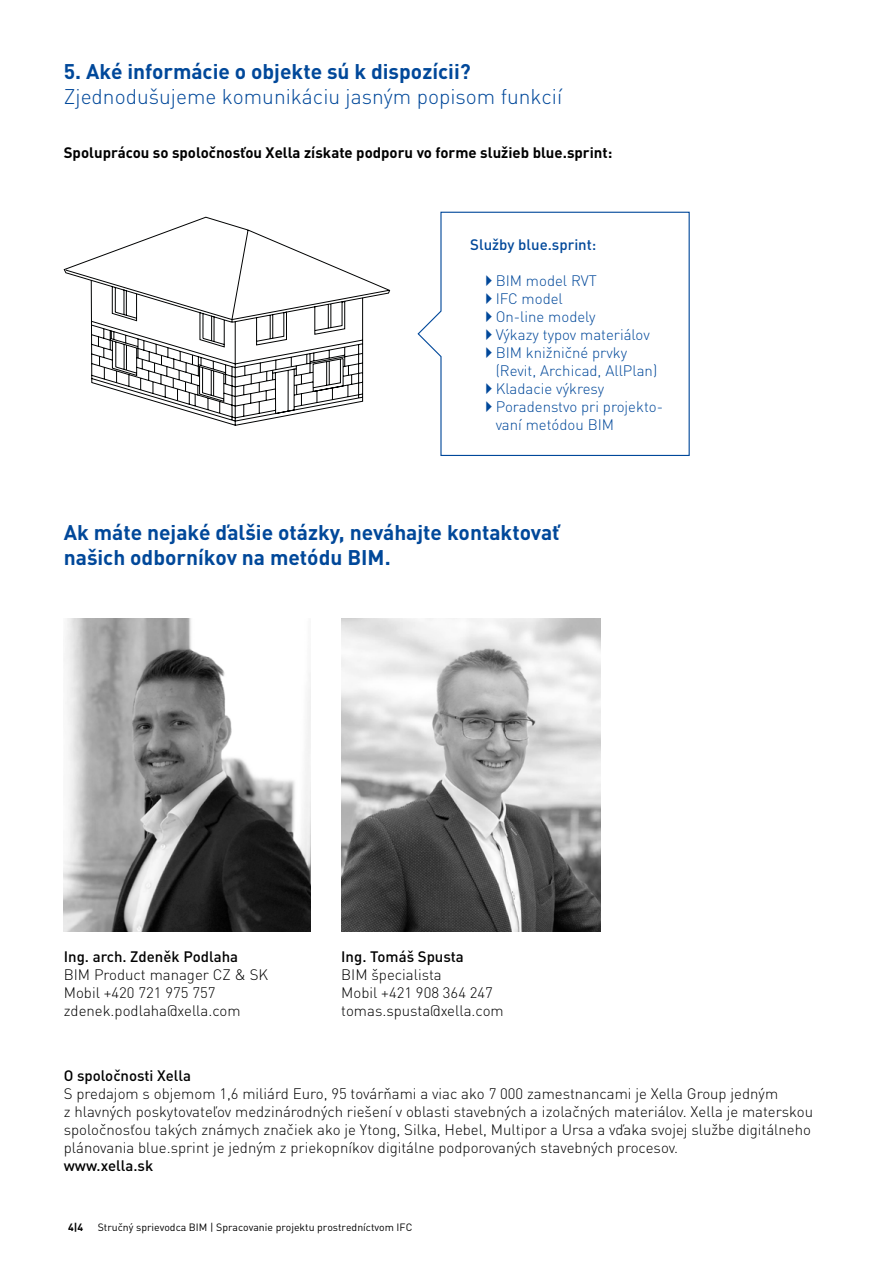
<style>
.page{position:relative;width:893px;height:1263px;background:#fff}
.page>*{position:absolute;margin:0;border:0;box-sizing:border-box;transform-origin:0 0}
.t1{font:700 21px/25.2px "DIN Pro";color:#00489a}
.t2{font:300 21px "DIN Pro";color:#00489a}
.t3{font:300 15px/18px "DIN Pro";color:#000}
.t4{font:300 15px/18px "DIN Pro";color:#00489a}
.t5{font:700 15px "DIN Pro";color:#000}
.t6{font:500 15px "DIN Pro";color:#000}
.t7{font:500 15px "DIN Pro";color:#00489a}
.t8{font:10.5px "DIN Pro";color:#000}
.t9{font:700 10.5px "DIN Pro";color:#000}
</style>
<div class="page">
<svg style="left:64px;top:217px;width:326px;height:209px"></svg>
<img style="left:64px;top:618px;width:246px;height:314px">
<img style="left:341px;top:618px;width:260px;height:314px">
<svg style="left:417px;top:211px;width:273px;height:245px"></svg>
<svg style="left:486px;top:275px;width:22px;height:12px"></svg>
<svg style="left:486px;top:293px;width:22px;height:12px"></svg>
<svg style="left:486px;top:311px;width:22px;height:12px"></svg>
<svg style="left:486px;top:329px;width:22px;height:12px"></svg>
<svg style="left:486px;top:347px;width:22px;height:12px"></svg>
<svg style="left:486px;top:383px;width:22px;height:12px"></svg>
<svg style="left:486px;top:401px;width:22px;height:12px"></svg>
<h1 class="t1" style="left:64px;top:58px;width:408px">5. Aké informácie o objekte sú k dispozícii?</h1>
<h1 class="t2" style="left:64px;top:84px;width:500px">Zjednodušujeme komunikáciu jasným popisom funkcií</h1>
<p class="t5" style="left:64px;top:143px;width:550px">Spoluprácou so spoločnosťou Xella získate podporu vo forme služieb blue.sprint:</p>
<p class="t7" style="left:470px;top:235px;width:128px">Služby blue.sprint:</p>
<p class="t4" style="left:496px;top:271px;width:169px">BIM model RVT<br>IFC model<br>On-line modely<br>Výkazy typov materiálov<br>BIM knižničné prvky (Revit, Archicad, AllPlan)<br>Kladacie výkresy<br>Poradenstvo pri projekto&shy;vaní metódou BIM</p>
<h1 class="t1" style="left:64px;top:519px;width:497px">Ak máte nejaké ďalšie otázky, neváhajte kontaktovať našich odborníkov na metódu BIM.</h1>
<p class="t6" style="left:64px;top:947px;width:176px">Ing. arch. Zdeněk Podlaha</p>
<p class="t3" style="left:64px;top:965px;width:206px">BIM Product manager CZ &amp; SK<br>Mobil +420 721 975 757 zdenek.podlaha@xella.com</p>
<p class="t6" style="left:341px;top:947px;width:124px">Ing. Tomáš Spusta</p>
<p class="t3" style="left:341px;top:965px;width:164px">BIM špecialista<br>Mobil +421 908 364 247 tomas.spusta@xella.com</p>
<p class="t6" style="left:64px;top:1065px;width:129px">O spoločnosti Xella</p>
<p class="t3" style="left:64px;top:1084px;width:751px">S predajom s objemom 1,6 miliárd Euro, 95 továrňami a viac ako 7 000 zamestnancami je Xella Group jedným<br>z hlavných poskytovateľov medzinárodných riešení v oblasti stavebných a izolačných materiálov. Xella je materskou spoločnosťou takých známych značiek ako je Ytong, Silka, Hebel, Multipor a Ursa a vďaka svojej službe digitálneho plánovania blue.sprint je jedným z priekopníkov digitálne podporovaných stavebných procesov.</p>
<p class="t6" style="left:64px;top:1155px;width:91px">www.xella.sk</p>
<p class="t9" style="left:68px;top:1220px;width:17px">4|4</p>
<p class="t8" style="left:98px;top:1221px;width:316px">Stručný sprievodca BIM | Spracovanie projektu prostredníctvom IFC</p>
</div>
